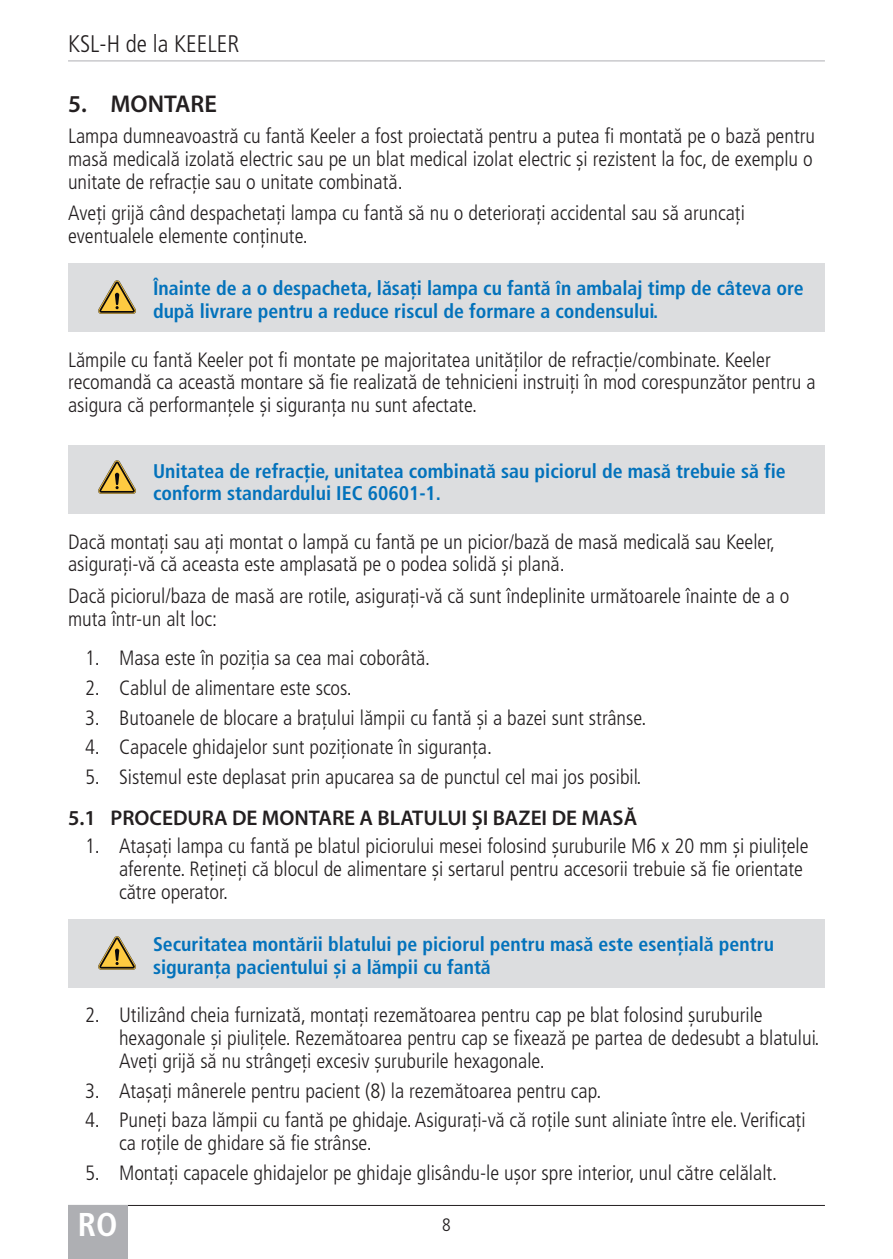
<style>
.page{position:relative;width:893px;height:1259px;background:#fff}
.page>*{position:absolute;margin:0;border:0;box-sizing:border-box;transform-origin:0 0}
.t1{font:700 condensed 33px "Frutiger LT Pro";color:#fff}
.t2{font:600 24.3px "Myriad Pro";color:#231f20}
.t3{font:300 condensed 24px "Frutiger LT Pro";color:#231f20}
.t4{font:600 21.3px "Myriad Pro";color:#231f20}
.Body_text{font:300 condensed 20.7px/22.8px "Frutiger LT Pro";color:#231f20}
.Caution_Single{font:700 condensed 19.8px/22.8px "Frutiger LT Pro";color:#0372bb}
.t5{font:300 condensed 18px "Frutiger LT Pro";color:#231f20}
</style>
<div class="page">
<hr style="left:68px;top:1205px;width:757px;height:1px;background:#231f20">
<div style="left:68px;top:1205px;width:60px;height:54px;background:#aeafb3"></div>
<hr style="left:68px;top:60px;width:757px;height:1px;background:#aeafb3">
<div style="left:68px;top:263px;width:757px;height:69px;background:#dcdddf"></div>
<div style="left:68px;top:446px;width:757px;height:68px;background:#dcdddf"></div>
<div style="left:68px;top:919px;width:757px;height:68px;background:#dcdddf"></div>
<svg style="left:98px;top:280px;width:38px;height:34px"></svg>
<svg style="left:98px;top:460px;width:38px;height:34px"></svg>
<svg style="left:98px;top:936px;width:38px;height:34px"></svg>
<p class="t3" style="left:68px;top:30px;width:173px">KSL-H de la KEELER</p>
<p class="t2" style="left:68px;top:88px;width:150px">5. MONTARE</p>
<p class="Body_text" style="left:68px;top:125px;width:749px;text-align:justify">Lampa dumneavoastră cu fantă Keeler a fost proiectată pentru a putea fi montată pe o bază pentru masă medicală izolată electric sau pe un blat medical izolat electric și rezistent la foc, de exemplu o unitate de refracție sau o unitate combinată.</p>
<p class="Body_text" style="left:68px;top:202px;width:678px">Aveți grijă când despachetați lampa cu fantă să nu o deteriorați accidental sau să aruncați eventualele elemente conținute.</p>
<p class="Caution_Single" style="left:153px;top:277px;width:652px">Înainte de a o despacheta, lăsați lampa cu fantă în ambalaj timp de câteva ore după livrare pentru a reduce riscul de formare a condensului.</p>
<p class="Body_text" style="left:68px;top:348px;width:749px">Lămpile cu fantă Keeler pot fi montate pe majoritatea unităților de refracție/combinate. Keeler recomandă ca această montare să fie realizată de tehnicieni instruiți în mod corespunzător pentru a asigura că performanțele și siguranța nu sunt afectate.</p>
<p class="Caution_Single" style="left:153px;top:459px;width:634px">Unitatea de refracție, unitatea combinată sau piciorul de masă trebuie să fie conform standardului IEC 60601-1.</p>
<p class="Body_text" style="left:68px;top:530px;width:709px">Dacă montați sau ați montat o lampă cu fantă pe un picior/bază de masă medicală sau Keeler, asigurați-vă că aceasta este amplasată pe o podea solidă și plană.</p>
<p class="Body_text" style="left:68px;top:584px;width:723px">Dacă piciorul/baza de masă are rotile, asigurați-vă că sunt îndeplinite următoarele înainte de a o muta într-un alt loc:</p>
<p class="Body_text" style="left:85px;top:647px;width:347px">1. Masa este în poziția sa cea mai coborâtă.</p>
<p class="Body_text" style="left:85px;top:676px;width:268px">2. Cablul de alimentare este scos.</p>
<p class="Body_text" style="left:85px;top:706px;width:563px">3. Butoanele de blocare a brațului lămpii cu fantă și a bazei sunt strânse.</p>
<p class="Body_text" style="left:85px;top:736px;width:409px">4. Capacele ghidajelor sunt poziționate în siguranța.</p>
<p class="Body_text" style="left:85px;top:765px;width:558px">5. Sistemul este deplasat prin apucarea sa de punctul cel mai jos posibil.</p>
<p class="t4" style="left:68px;top:804px;width:571px">5.1 PROCEDURA DE MONTARE A BLATULUI ȘI BAZEI DE MASĂ</p>
<p class="Body_text" style="left:119px;top:834px;width:691px;text-indent:-34px">1. Atașați lampa cu fantă pe blatul piciorului mesei folosind șuruburile M6 x 20 mm și piulițele aferente. Rețineți că blocul de alimentare și sertarul pentru accesorii trebuie să fie orientate către operator.</p>
<p class="Caution_Single" style="left:153px;top:933px;width:622px">Securitatea montării blatului pe piciorul pentru masă este esențială pentru siguranța pacientului și a lămpii cu fantă</p>
<p class="Body_text" style="left:119px;top:1004px;width:702px;text-indent:-34px">2. Utilizând cheia furnizată, montați rezemătoarea pentru cap pe blat folosind șuruburile hexagonale și piulițele. Rezemătoarea pentru cap se fixează pe partea de dedesubt a blatului.<br>Aveți grijă să nu strângeți excesiv șuruburile hexagonale.</p>
<p class="Body_text" style="left:85px;top:1079px;width:518px">3. Atașați mânerele pentru pacient (8) la rezemătoarea pentru cap.</p>
<p class="Body_text" style="left:119px;top:1109px;width:688px;text-indent:-34px">4. Puneți baza lămpii cu fantă pe ghidaje. Asigurați-vă că roțile sunt aliniate între ele. Verificați ca roțile de ghidare să fie strânse.</p>
<p class="Body_text" style="left:85px;top:1161px;width:694px">5. Montați capacele ghidajelor pe ghidaje glisându-le ușor spre interior, unul către celălalt.</p>
<h1 class="t1" style="left:78px;top:1204px;width:41px">RO</h1>
<p class="t5" style="left:442px;top:1214px;width:10px">8</p>
</div>
